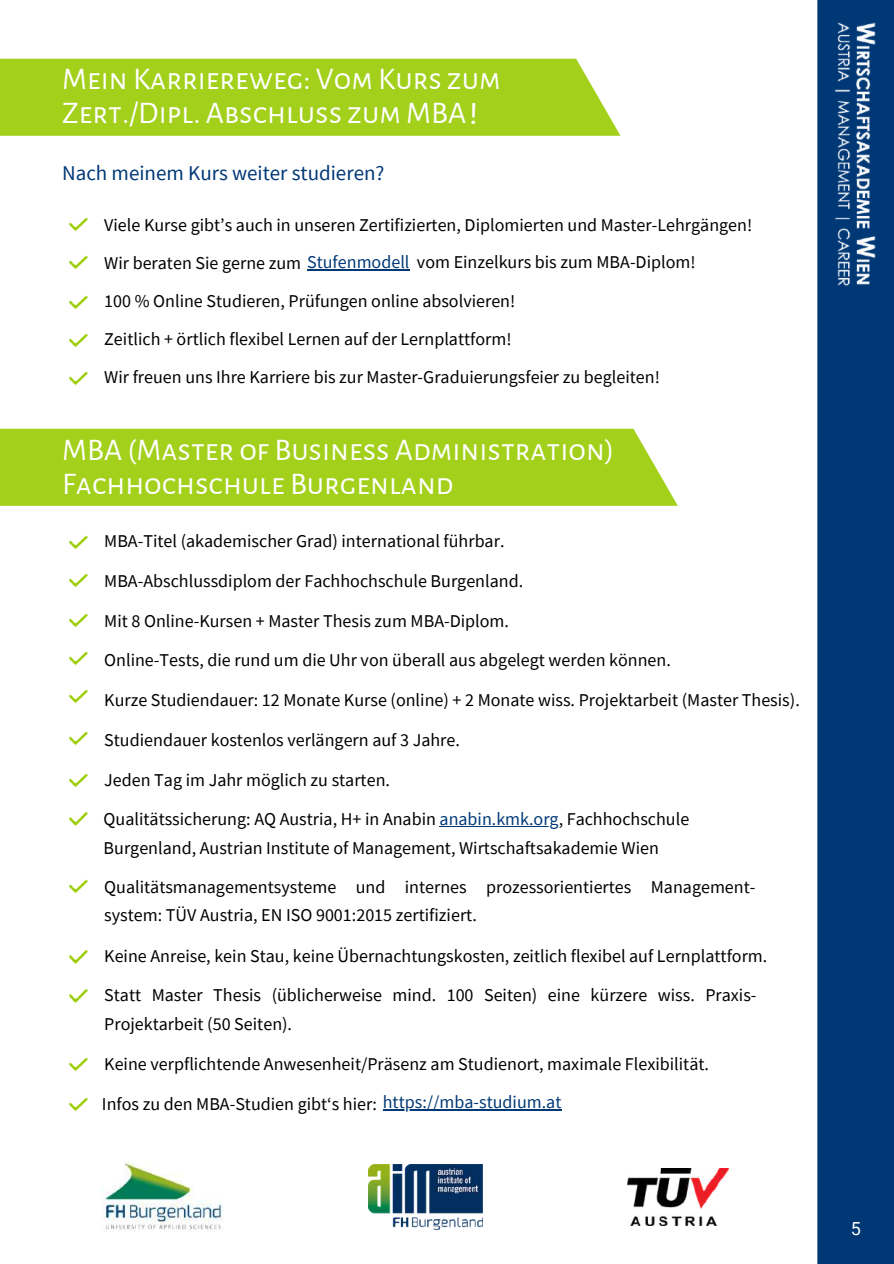
<style>
.page{position:relative;width:894px;height:1264px;background:#fff}
.page>*{position:absolute;margin:0;border:0;box-sizing:border-box;transform-origin:0 0}
.t1{font:31.5px/33.8px "Alegreya Sans SC";color:#fff}
.t2{font:21px "Source Sans Pro";color:#003876}
.t3{font:18px/38px "Source Sans Pro";color:#000}
.t4{font:18px "Roboto";color:#fff}
.s1{font-size:42px}
.s2{color:#003876}
</style>
<div class="page">
<div style="left:817px;top:0;width:76px;height:1263px;background:#003876"></div>
<img style="left:833px;top:22px;width:44px;height:264px">
<img style="left:627px;top:1168px;width:101px;height:57px">
<img style="left:102px;top:1162px;width:121px;height:68px">
<img style="left:369px;top:1164px;width:113px;height:64px">
<div style="left:0;top:59px;width:620px;height:77px;background:#a2d01b"></div>
<hr style="left:383px;top:1109px;width:178px;height:1px;background:#003876">
<hr style="left:439px;top:826px;width:119px;height:1px;background:#003876">
<img style="left:68px;top:879px;width:19px;height:15px">
<img style="left:68px;top:988px;width:19px;height:16px">
<img style="left:68px;top:731px;width:19px;height:15px">
<img style="left:68px;top:773px;width:19px;height:15px">
<img style="left:68px;top:811px;width:19px;height:16px">
<img style="left:68px;top:1097px;width:19px;height:15px">
<img style="left:68px;top:949px;width:19px;height:16px">
<img style="left:68px;top:573px;width:19px;height:15px">
<img style="left:68px;top:613px;width:19px;height:15px">
<img style="left:68px;top:651px;width:19px;height:15px">
<img style="left:68px;top:689px;width:19px;height:15px">
<img style="left:68px;top:535px;width:19px;height:15px">
<img style="left:68px;top:1057px;width:19px;height:15px">
<hr style="left:307px;top:269px;width:102px;height:1px;background:#003876">
<img style="left:68px;top:255px;width:19px;height:15px">
<img style="left:68px;top:295px;width:19px;height:15px">
<img style="left:68px;top:333px;width:19px;height:15px">
<img style="left:68px;top:371px;width:19px;height:15px">
<img style="left:68px;top:217px;width:19px;height:15px">
<div style="left:0;top:429px;width:677px;height:77px;background:#a2d01b"></div>
<h1 class="t1" style="left:62px;top:63px;width:440px">Mein Karriereweg: Vom Kurs zum<br>Zert./Dipl. Abschluss zum MBA<span class="s1">!</span></h1>
<p class="t2" style="left:62px;top:159px;width:324px">Nach meinem Kurs weiter studieren?</p>
<p class="t3" style="left:104px;top:206px;width:649px">Viele Kurse gibt’s auch in unseren Zertifizierten, Diplomierten und Master-Lehrgängen!</p>
<p class="t3" style="left:104px;top:243px;width:592px">Wir beraten Sie gerne zum <span class="s2">Stufenmodell</span> vom Einzelkurs bis zum MBA-Diplom!</p>
<p class="t3" style="left:104px;top:282px;width:557px">100 % Online Studieren, Prüfungen online absolvieren!<br>Zeitlich + örtlich flexibel Lernen auf der Lernplattform!<br>Wir freuen uns Ihre Karriere bis zur Master-Graduierungsfeier zu begleiten!</p>
<h1 class="t1" style="left:62px;top:433px;width:553px">MBA (Master of Business Administration)<br>Fachhochschule Burgenland</h1>
<p class="t3" style="left:104px;top:522px;width:401px">MBA-Titel (akademischer Grad) international führbar.</p>
<p class="t3" style="left:104px;top:561px;width:420px">MBA-Abschlussdiplom der Fachhochschule Burgenland.</p>
<p class="t3" style="left:104px;top:601px;width:406px">Mit 8 Online-Kursen + Master Thesis zum MBA-Diplom.</p>
<p class="t3" style="left:104px;top:641px;width:568px">Online-Tests, die rund um die Uhr von überall aus abgelegt werden können.</p>
<p class="t3" style="left:104px;top:680px;width:696px">Kurze Studiendauer: 12 Monate Kurse (online) + 2 Monate wiss. Projektarbeit (Master Thesis).</p>
<p class="t3" style="left:104px;top:720px;width:357px">Studiendauer kostenlos verlängern auf 3 Jahre.</p>
<p class="t3" style="left:104px;top:760px;width:287px">Jeden Tag im Jahr möglich zu starten.</p>
<p class="t3" style="left:104px;top:804px;width:587px;line-height:28.5px">Qualitätssicherung: AQ Austria, H+ in Anabin <span class="s2">anabin.kmk.org</span>, Fachhochschule<br>Burgenland, Austrian Institute of Management, Wirtschaftsakademie Wien</p>
<p class="t3" style="left:104px;top:872px;width:652px;line-height:28.2px">Qualitätsmanagementsysteme und internes prozessorientiertes Management&shy;system: TÜV Austria, EN ISO 9001:2015 zertifiziert.</p>
<p class="t3" style="left:104px;top:936px;width:664px;line-height:39px">Keine Anreise, kein Stau, keine Übernachtungskosten, zeitlich flexibel auf Lernplattform.<br>Statt Master Thesis (üblicherweise mind. 100 Seiten) eine kürzere wiss. Praxis-</p>
<p class="t3" style="left:104px;top:1004px;width:189px">Projektarbeit (50 Seiten).</p>
<p class="t3" style="left:104px;top:1044px;width:606px">Keine verpflichtende Anwesenheit/Präsenz am Studienort, maximale Flexibilität.</p>
<p class="t3" style="left:102px;top:1084px;width:461px">Infos zu den MBA-Studien gibt‘s hier: <span class="s2">https://mba-studium.at</span></p>
<p class="t4" style="left:850px;top:1218px;width:12px">5</p>
</div>
